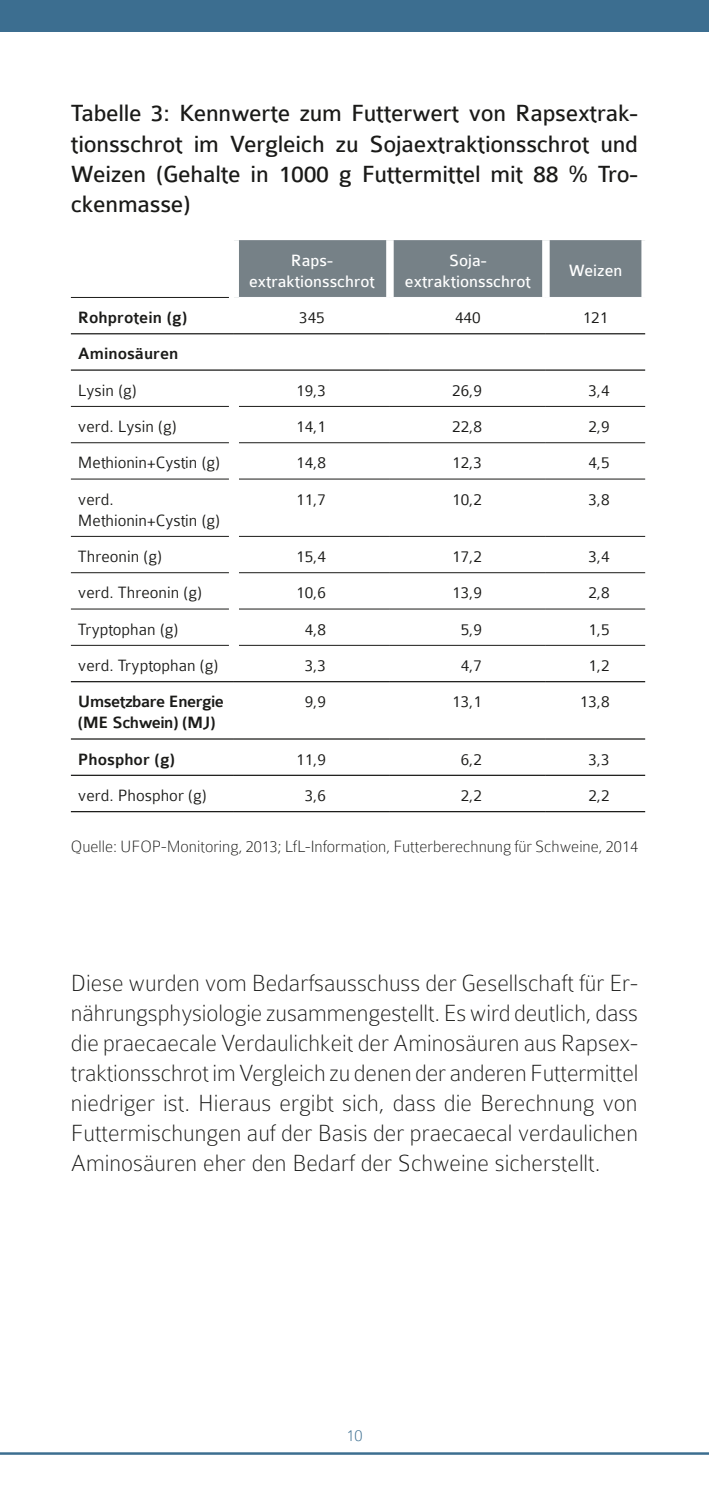
<style>
.page{position:relative;width:709px;height:1489px;background:#fff}
.page>*{position:absolute;margin:0;border:0;box-sizing:border-box;transform-origin:0 0}
.t1{font:100 25px/30px "Colaborate";color:#1a1a18;text-align:justify}
.t2{font:25px/30px "Colaborate";letter-spacing:-.01em;color:#1a1a18;text-align:justify}
.t3{font:300 17.5px/21px "Colaborate";color:#1a1a18}
.t4{font:100 17.5px "Colaborate";color:#1a1a18}
.t5{font:17.5px/21px "Colaborate";color:#fff;text-align:center}
.t6{font:500 17.5px "Colaborate";color:#1a1a18}
.t7{font:500 17.5px/21px "Colaborate";letter-spacing:-.03em;color:#1a1a18}
.t8{font:100 17.5px "Colaborate";color:#3c6e90}
</style>
<div class="page">
<div style="left:0;top:0;width:709px;height:32px;background:#3c6e90"></div>
<hr style="left:0;top:1452px;width:709px;height:2px;background:#3c6e90">
<div style="left:239px;top:240px;width:402px;height:57px;background:#768187"></div>
<hr style="left:71px;top:297px;width:158px;height:1px;background:#1a1a18">
<hr style="left:71px;top:406px;width:158px;height:1px;background:#1a1a18">
<hr style="left:239px;top:406px;width:151px;height:1px;background:#1a1a18">
<hr style="left:390px;top:406px;width:156px;height:1px;background:#1a1a18">
<hr style="left:546px;top:406px;width:99px;height:1px;background:#1a1a18">
<hr style="left:71px;top:442px;width:158px;height:1px;background:#1a1a18">
<hr style="left:239px;top:442px;width:151px;height:1px;background:#1a1a18">
<hr style="left:390px;top:442px;width:156px;height:1px;background:#1a1a18">
<hr style="left:546px;top:442px;width:99px;height:1px;background:#1a1a18">
<hr style="left:71px;top:478px;width:158px;height:1px;background:#1a1a18">
<hr style="left:239px;top:478px;width:151px;height:1px;background:#1a1a18">
<hr style="left:390px;top:478px;width:156px;height:1px;background:#1a1a18">
<hr style="left:546px;top:478px;width:99px;height:1px;background:#1a1a18">
<hr style="left:71px;top:536px;width:158px;height:1px;background:#1a1a18">
<hr style="left:239px;top:536px;width:151px;height:1px;background:#1a1a18">
<hr style="left:390px;top:536px;width:156px;height:1px;background:#1a1a18">
<hr style="left:546px;top:536px;width:99px;height:1px;background:#1a1a18">
<hr style="left:71px;top:572px;width:158px;height:1px;background:#1a1a18">
<hr style="left:239px;top:572px;width:151px;height:1px;background:#1a1a18">
<hr style="left:390px;top:572px;width:156px;height:1px;background:#1a1a18">
<hr style="left:546px;top:572px;width:99px;height:1px;background:#1a1a18">
<hr style="left:71px;top:608px;width:158px;height:1px;background:#1a1a18">
<hr style="left:239px;top:608px;width:151px;height:1px;background:#1a1a18">
<hr style="left:390px;top:608px;width:156px;height:1px;background:#1a1a18">
<hr style="left:546px;top:608px;width:99px;height:1px;background:#1a1a18">
<hr style="left:71px;top:645px;width:158px;height:1px;background:#1a1a18">
<hr style="left:239px;top:645px;width:151px;height:1px;background:#1a1a18">
<hr style="left:390px;top:645px;width:156px;height:1px;background:#1a1a18">
<hr style="left:546px;top:645px;width:99px;height:1px;background:#1a1a18">
<div style="left:386px;top:240px;width:8px;height:57px;background:#fff"></div>
<div style="left:542px;top:240px;width:7px;height:57px;background:#fff"></div>
<hr style="left:71px;top:369px;width:163px;height:2px;background:#1a1a18">
<hr style="left:234px;top:369px;width:156px;height:2px;background:#1a1a18">
<hr style="left:390px;top:369px;width:156px;height:2px;background:#1a1a18">
<hr style="left:546px;top:369px;width:99px;height:2px;background:#1a1a18">
<hr style="left:71px;top:333px;width:163px;height:1px;background:#1a1a18">
<hr style="left:234px;top:333px;width:156px;height:1px;background:#1a1a18">
<hr style="left:390px;top:333px;width:156px;height:1px;background:#1a1a18">
<hr style="left:546px;top:333px;width:99px;height:1px;background:#1a1a18">
<hr style="left:71px;top:774px;width:163px;height:2px;background:#1a1a18">
<hr style="left:234px;top:774px;width:156px;height:2px;background:#1a1a18">
<hr style="left:390px;top:774px;width:156px;height:2px;background:#1a1a18">
<hr style="left:546px;top:774px;width:99px;height:2px;background:#1a1a18">
<hr style="left:71px;top:681px;width:163px;height:1px;background:#1a1a18">
<hr style="left:234px;top:681px;width:156px;height:1px;background:#1a1a18">
<hr style="left:390px;top:681px;width:156px;height:1px;background:#1a1a18">
<hr style="left:546px;top:681px;width:99px;height:1px;background:#1a1a18">
<hr style="left:71px;top:738px;width:163px;height:1px;background:#1a1a18">
<hr style="left:234px;top:738px;width:156px;height:1px;background:#1a1a18">
<hr style="left:390px;top:738px;width:156px;height:1px;background:#1a1a18">
<hr style="left:546px;top:738px;width:99px;height:1px;background:#1a1a18">
<hr style="left:71px;top:811px;width:163px;height:1px;background:#1a1a18">
<hr style="left:234px;top:811px;width:156px;height:1px;background:#1a1a18">
<hr style="left:390px;top:811px;width:156px;height:1px;background:#1a1a18">
<hr style="left:546px;top:811px;width:99px;height:1px;background:#1a1a18">
<p class="t2" style="left:71px;top:99px;width:568px">Tabelle 3: Kennwerte zum Futterwert von Rapsextrak&shy;tionsschrot im Vergleich zu Sojaextraktionsschrot und Weizen (Gehalte in 1000 g Futtermittel mit 88 % Tro&shy;ckenmasse)</p>
<p class="t5" style="left:249px;top:250px;width:127px">Raps&shy;extraktionsschrot</p>
<p class="t5" style="left:405px;top:250px;width:127px">Soja&shy;extraktionsschrot</p>
<p class="t5" style="left:568px;top:260px;width:55px">Weizen</p>
<p class="t6" style="left:78px;top:308px;width:111px">Rohprotein (g)</p>
<p class="t3" style="left:299px;top:307px;width:27px">345</p>
<p class="t3" style="left:455px;top:307px;width:27px">440</p>
<p class="t3" style="left:582px;top:307px;width:27px">121</p>
<p class="t6" style="left:78px;top:345px;width:102px">Aminosäuren</p>
<p class="t3" style="left:78px;top:380px;width:60px">Lysin (g)</p>
<p class="t3" style="left:296px;top:380px;width:31px">19,3</p>
<p class="t3" style="left:452px;top:380px;width:31px">26,9</p>
<p class="t3" style="left:588px;top:380px;width:23px">3,4</p>
<p class="t3" style="left:78px;top:416px;width:100px">verd. Lysin (g)</p>
<p class="t3" style="left:296px;top:416px;width:31px">14,1</p>
<p class="t3" style="left:452px;top:416px;width:31px">22,8</p>
<p class="t3" style="left:588px;top:416px;width:23px">2,9</p>
<p class="t3" style="left:78px;top:452px;width:143px">Methionin+Cystin (g)</p>
<p class="t3" style="left:296px;top:452px;width:31px">14,8</p>
<p class="t3" style="left:452px;top:452px;width:31px">12,3</p>
<p class="t3" style="left:588px;top:452px;width:23px">4,5</p>
<p class="t3" style="left:78px;top:488px;width:143px">verd.<br>Methionin+Cystin (g)</p>
<p class="t3" style="left:296px;top:488px;width:31px">11,7</p>
<p class="t3" style="left:452px;top:488px;width:31px">10,2</p>
<p class="t3" style="left:588px;top:488px;width:23px">3,8</p>
<p class="t3" style="left:78px;top:546px;width:85px">Threonin (g)</p>
<p class="t3" style="left:296px;top:546px;width:31px">15,4</p>
<p class="t3" style="left:452px;top:546px;width:31px">17,2</p>
<p class="t3" style="left:588px;top:546px;width:23px">3,4</p>
<p class="t3" style="left:78px;top:582px;width:125px">verd. Threonin (g)</p>
<p class="t3" style="left:296px;top:582px;width:31px">10,6</p>
<p class="t3" style="left:452px;top:582px;width:31px">13,9</p>
<p class="t3" style="left:588px;top:582px;width:23px">2,8</p>
<p class="t3" style="left:78px;top:618px;width:102px">Tryptophan (g)</p>
<p class="t3" style="left:305px;top:618px;width:23px">4,8</p>
<p class="t3" style="left:461px;top:618px;width:23px">5,9</p>
<p class="t3" style="left:588px;top:618px;width:23px">1,5</p>
<p class="t3" style="left:78px;top:655px;width:142px">verd. Tryptophan (g)</p>
<p class="t3" style="left:305px;top:655px;width:23px">3,3</p>
<p class="t3" style="left:461px;top:655px;width:23px">4,7</p>
<p class="t3" style="left:588px;top:655px;width:23px">1,2</p>
<p class="t7" style="left:78px;top:691px;width:147px">Umsetzbare Energie (ME Schwein) (MJ)</p>
<p class="t3" style="left:305px;top:691px;width:23px">9,9</p>
<p class="t3" style="left:452px;top:691px;width:31px">13,1</p>
<p class="t3" style="left:580px;top:691px;width:31px">13,8</p>
<p class="t6" style="left:78px;top:750px;width:99px">Phosphor (g)</p>
<p class="t3" style="left:296px;top:748px;width:31px">11,9</p>
<p class="t3" style="left:461px;top:748px;width:23px">6,2</p>
<p class="t3" style="left:588px;top:748px;width:23px">3,3</p>
<p class="t3" style="left:78px;top:785px;width:130px">verd. Phosphor (g)</p>
<p class="t3" style="left:305px;top:785px;width:23px">3,6</p>
<p class="t3" style="left:461px;top:785px;width:23px">2,2</p>
<p class="t3" style="left:588px;top:785px;width:23px">2,2</p>
<p class="t4" style="left:71px;top:837px;width:568px">Quelle: UFOP-Monitoring, 2013; LfL-Information, Futterberechnung für Schweine, 2014</p>
<p class="t1" style="left:71px;top:967px;width:569px">Diese wurden vom Bedarfsausschuss der Gesellschaft für Er&shy;nährungsphysiologie zusammengestellt. Es wird deutlich, dass die praecaecale Verdaulichkeit der Aminosäuren aus Rapsex&shy;traktionsschrot im Vergleich zu denen der anderen Futtermittel niedriger ist. Hieraus ergibt sich, dass die Berechnung von Futtermischungen auf der Basis der praecaecal verdaulichen Aminosäuren eher den Bedarf der Schweine sicherstellt.</p>
<p class="t8" style="left:346px;top:1425px;width:18px">10</p>
</div>
